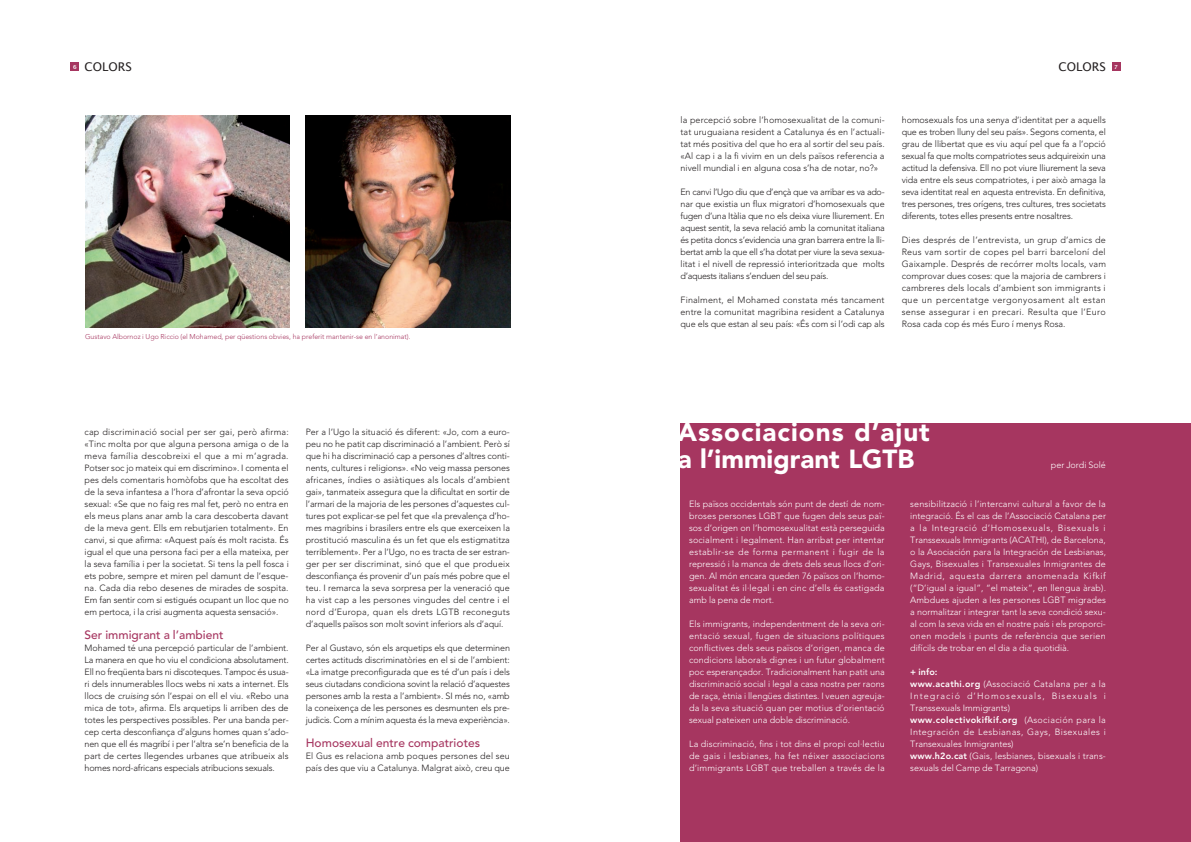
<style>
.page{position:relative;width:1191px;height:842px;background:#fff}
.page>*{position:absolute;margin:0;border:0;box-sizing:border-box;transform-origin:0 0}
.t1{font:900 26px/27px "Avenir";letter-spacing:.04em;color:#fff}
.t2{font:500 12px "Avenir";color:#a63660}
.t3{font:12px "Lucida Grande";color:#231f20}
.t4{font:300 9px/12px "Avenir";letter-spacing:-.01em;color:#231f20;text-align:justify}
.t5{font:300 9px/12px "Avenir";letter-spacing:.01em;color:#fff;text-align:justify}
.t6{font:300 7px "Avenir";color:#a63660}
.s1{font-style:italic}
.s2{font-weight:800}
</style>
<div class="page">
<div style="left:70px;top:62px;width:9px;height:9px;background:#a63660"></div>
<div style="left:1111px;top:62px;width:9px;height:9px;background:#a63660"></div>
<div style="left:680px;top:424px;width:511px;height:418px;background:#a63660"></div>
<img style="left:306px;top:116px;width:204px;height:211px">
<img style="left:85px;top:116px;width:205px;height:211px">
<h2 class="t3" style="left:73px;top:60px;width:60px"><sup>6</sup> COLORS</h2>
<h2 class="t3" style="left:1058px;top:60px;width:61px">COLORS <sup>7</sup></h2>
<p class="t6" style="left:85px;top:332px;width:327px">Gustavo Albornoz i Ugo Riccio (el Mohamed, per qüestions obvies, ha preferit mantenir-se en l’anonimat).</p>
<p class="t4" style="left:85px;top:426px;width:206px">cap discriminació social per ser gai, però afirma: «Tinc molta por que alguna persona amiga o de la meva família descobreixi el que a mi m‘agrada.<br>Potser soc jo mateix qui em discrimino». I comenta el pes dels comentaris homòfobs que ha escoltat des de la seva infantesa a l’hora d’afrontar la seva opció sexual: «Se que no faig res mal fet, però no entra en els meus plans anar amb la cara descoberta davant de la meva gent. Ells em rebutjarien totalment». En canvi, si que afirma: «Aquest país és molt racista. És igual el que una persona faci per a ella mateixa, per la seva família i per la societat. Si tens la pell fosca i ets pobre, sempre et miren pel damunt de l’esque&shy;na. Cada dia rebo desenes de mirades de sospita.<br>Em fan sentir com si estigués ocupant un lloc que no em pertoca, i la crisi augmenta aquesta sensació».</p>
<h2 class="t2" style="left:85px;top:628px;width:140px">Ser immigrant a l’ambient</h2>
<p class="t4" style="left:85px;top:642px;width:206px">Mohamed té una percepció particular de l’ambient.<br>La manera en que ho viu el condiciona absolutament.<br>Ell no freqüenta bars ni discoteques. Tampoc és usua&shy;ri dels innumerables llocs webs ni xats a internet. Els llocs de <span class="s1">cruising</span> són l’espai on ell el viu. «Rebo una mica de tot», afirma. Els arquetips li arriben des de totes les perspectives possibles. Per una banda per&shy;cep certa desconfiança d’alguns homes quan s’ado&shy;nen que ell és magribí i per l’altra se’n beneficia de la part de certes llegendes urbanes que atribueix als homes nord-africans especials atribucions sexuals.</p>
<p class="t4" style="left:306px;top:426px;width:206px">Per a l’Ugo la situació és diferent: «Jo, com a euro&shy;peu no he patit cap discriminació a l’ambient. Però sí que hi ha discriminació cap a persones d’altres conti&shy;nents, cultures i religions». «No veig massa persones africanes, índies o asiàtiques als locals d’ambient gai», tanmateix assegura que la dificultat en sortir de l’armari de la majoria de les persones d’aquestes cul&shy;tures pot explicar-se pel fet que «la prevalença d’ho&shy;mes magribins i brasilers entre els que exerceixen la prostitució masculina és un fet que els estigmatitza terriblement». Per a l’Ugo, no es tracta de ser estran&shy;ger per ser discriminat, sinó que el que produeix desconfiança és provenir d’un país més pobre que el teu. I remarca la seva sorpresa per la veneració que ha vist cap a les persones vingudes del centre i el nord d’Europa, quan els drets LGTB reconeguts d’aquells països son molt sovint inferiors als d’aquí.</p>
<p class="t4" style="left:306px;top:642px;width:206px">Per al Gustavo, són els arquetips els que determinen certes actituds discriminatòries en el si de l’ambient: «La imatge preconfigurada que es té d’un país i dels seus ciutadans condiciona sovint la relació d’aquestes persones amb la resta a l’ambient». SI més no, «amb la coneixença de les persones es desmunten els pre&shy;judicis. Com a mínim aquesta és la meva experiència».</p>
<h2 class="t2" style="left:306px;top:736px;width:176px">Homosexual entre compatriotes</h2>
<p class="t4" style="left:306px;top:750px;width:206px">El Gus es relaciona amb poques persones del seu país des que viu a Catalunya. Malgrat això, creu que</p>
<p class="t4" style="left:680px;top:114px;width:206px">la percepció sobre l’homosexualitat de la comuni&shy;tat uruguaiana resident a Catalunya és en l’actuali&shy;tat més positiva del que ho era al sortir del seu país. «Al cap i a la fi vivim en un dels països referencia a nivell mundial i en alguna cosa s’ha de notar, no?»</p>
<p class="t4" style="left:680px;top:186px;width:206px">En canvi l’Ugo diu que d’ençà que va arribar es va ado&shy;nar que existia un flux migratori d’homosexuals que fugen d’una Itàlia que no els deixa viure lliurement. En aquest sentit, la seva relació amb la comunitat italiana és petita doncs s’evidencia una gran barrera entre la lli&shy;bertat amb la que ell s’ha dotat per viure la seva sexua&shy;litat i el nivell de repressió interioritzada que molts d’aquests italians s’enduen del seu país.</p>
<p class="t4" style="left:680px;top:294px;width:205px">Finalment, el Mohamed constata més tancament entre la comunitat magribina resident a Catalunya que els que estan al seu país: «És com si l’odi cap als</p>
<p class="t4" style="left:901px;top:114px;width:206px">homosexuals fos una senya d’identitat per a aquells que es troben lluny del seu país». Segons comenta, el grau de llibertat que es viu aquí pel que fa a l’opció sexual fa que molts compatriotes seus adquireixin una actitud la defensiva. Ell no pot viure lliurement la seva vida entre els seus compatriotes, i per això amaga la seva identitat real en aquesta entrevista. En definitiva, tres persones, tres orígens, tres cultures, tres societats diferents, totes elles presents entre nosaltres.</p>
<p class="t4" style="left:901px;top:234px;width:206px">Dies després de l’entrevista, un grup d’amics de Reus vam sortir de copes pel barri barceloní del Gaixample. Després de recórrer molts locals, vam comprovar dues coses: que la majoria de cambrers i cambreres dels locals d’ambient son immigrants i que un percentatge vergonyosament alt estan sense assegurar i en precari. Resulta que l’Euro Rosa cada cop és més Euro í menys Rosa.</p>
<h1 class="t1" style="left:677px;top:419px;width:254px">Associacions d’ajut a l’immigrant LGTB</h1>
<p class="t5" style="left:689px;top:498px;width:197px">Els països occidentals són punt de destí de nom&shy;broses persones LGBT que fugen dels seus paï&shy;sos d’origen on l’homosexualitat està perseguida socialment i legalment. Han arribat per intentar establir-se de forma permanent i fugir de la repressió i la manca de drets dels seus llocs d’ori&shy;gen. Al món encara queden 76 països on l’homo&shy;sexualitat és il·legal i en cinc d’ells és castigada amb la pena de mort.</p>
<p class="t5" style="left:689px;top:618px;width:197px">Els immigrants, independentment de la seva ori&shy;entació sexual, fugen de situacions polítiques conflictives dels seus països d’origen, manca de condicions laborals dignes i un futur globalment poc esperançador. Tradicionalment han patit una discriminació social i legal a casa nostra per raons de raça, ètnia i llengües distintes. I veuen agreuja&shy;da la seva situació quan per motius d’orientació sexual pateixen una doble discriminació.</p>
<p class="t5" style="left:689px;top:738px;width:197px">La discriminació, fins i tot dins el propi col·lectiu de gais i lesbianes, ha fet néixer associacions d’immigrants LGBT que treballen a través de la</p>
<p class="t5" style="left:1051px;top:459px;width:56px">per Jordi Solé</p>
<p class="t5" style="left:910px;top:498px;width:197px">sensibilització i l’intercanvi cultural a favor de la integració. És el cas de l’Associació Catalana per a la Integració d’Homosexuals, Bisexuals i Transsexuals Immigrants (ACATHI), de Barcelona, o la Asociación para la Integración de Lesbianas, Gays, Bisexuales i Transexuales Inmigrantes de Madrid, aquesta darrera anomenada Kifkif (“D’igual a igual”, “el mateix”, en llengua àrab).<br>Ambdues ajuden a les persones LGBT migrades a normalitzar i integrar tant la seva condició sexu&shy;al com la seva vida en el nostre país i els proporci&shy;onen models i punts de referència que serien difícils de trobar en el dia a dia quotidià.</p>
<p class="t5" style="left:910px;top:666px;width:197px;text-align:left"><span class="s2">+ info:<br>www.acathi.org</span> (Associació Catalana per a la Integració d’Homosexuals, Bisexuals i Transsexuals Immigrants) <span class="s2">www.colectivokifkif.org</span> (Asociación para la Integración de Lesbianas, Gays, Bisexuales i Transexuales Inmigrantes)<br><span class="s2">www.h2o.cat</span> (Gais, lesbianes, bisexuals i trans&shy;sexuals del Camp de Tarragona)</p>
</div>
